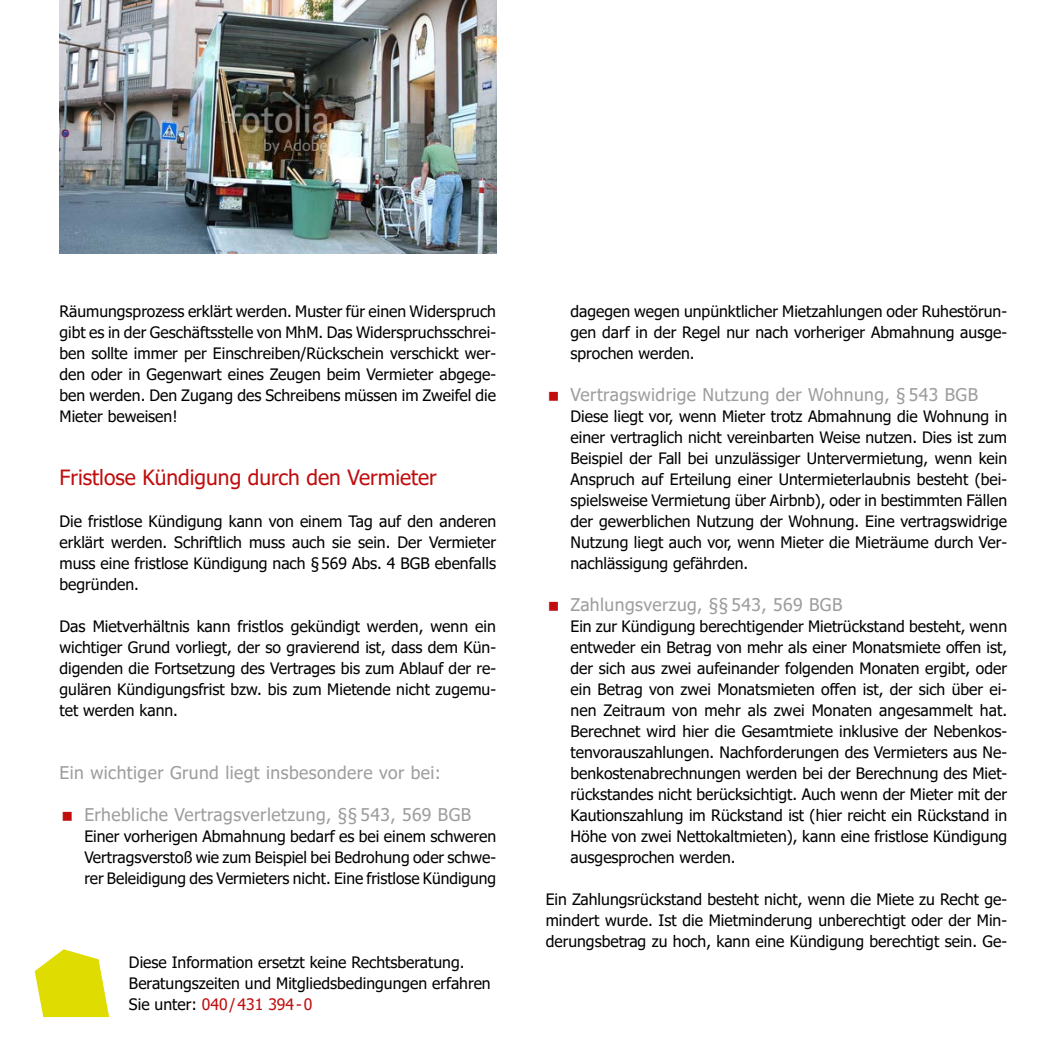
<style>
.page{position:relative;width:1042px;height:1042px;background:#fff}
.page>*{position:absolute;margin:0;border:0;box-sizing:border-box;transform-origin:0 0}
.t1{font:21px "Tahoma";color:#c00d0e}
.t2{font:17.5px "Tahoma";letter-spacing:.025em;color:#9d9d9c}
.t3{font:15.75px/21px "Tahoma";color:#000;text-align:justify}
.s1{color:#c00d0e}
</style>
<div class="page">
<img style="left:60px;top:0;width:436px;height:254px">
<svg style="left:35px;top:949px;width:74px;height:68px"></svg>
<p class="t3" style="left:60px;top:301px;width:438px">Räumungsprozess erklärt werden. Muster für einen Widerspruch gibt es in der Geschäftsstelle von MhM. Das Widerspruchsschrei&shy;ben sollte immer per Einschreiben/Rückschein verschickt wer&shy;den oder in Gegenwart eines Zeugen beim Vermieter abgege&shy;ben werden. Den Zugang des Schreibens müssen im Zweifel die Mieter beweisen!</p>
<h1 class="t1" style="left:60px;top:463px;width:379px">Fristlose Kündigung durch den Vermieter</h1>
<p class="t3" style="left:60px;top:511px;width:438px">Die fristlose Kündigung kann von einem Tag auf den anderen erklärt werden. Schriftlich muss auch sie sein. Der Vermieter muss eine fristlose Kündigung nach § 569 Abs. 4 BGB ebenfalls begründen.</p>
<p class="t3" style="left:60px;top:616px;width:438px">Das Mietverhältnis kann fristlos gekündigt werden, wenn ein wichtiger Grund vorliegt, der so gravierend ist, dass dem Kün&shy;digenden die Fortsetzung des Vertrages bis zum Ablauf der re&shy;gulären Kündigungsfrist bzw. bis zum Mietende nicht zugemu&shy;tet werden kann.</p>
<p class="t2" style="left:60px;top:761px;width:383px">Ein wichtiger Grund liegt insbesondere vor bei:</p>
<p class="t2" style="left:84px;top:803px;width:388px">Erhebliche Vertragsverletzung, §§ 543, 569 BGB</p>
<p class="t3" style="left:84px;top:826px;width:413px">Einer vorherigen Abmahnung bedarf es bei einem schweren Vertragsverstoß wie zum Beispiel bei Bedrohung oder schwe&shy;rer Beleidigung des Vermieters nicht. Eine fristlose Kündigung</p>
<p class="t3" style="left:129px;top:952px;width:363px;text-align:left">Diese Information ersetzt keine Rechtsberatung.<br>Beratungszeiten und Mitgliedsbedingungen erfahren<br>Sie unter: <span class="s1">040 / 431 394 - 0</span></p>
<p class="t3" style="left:570px;top:301px;width:438px">dagegen wegen unpünktlicher Mietzahlungen oder Ruhestörun&shy;gen darf in der Regel nur nach vorheriger Abmahnung ausge&shy;sprochen werden.</p>
<p class="t2" style="left:570px;top:383px;width:409px">Vertragswidrige Nutzung der Wohnung, § 543 BGB</p>
<p class="t3" style="left:570px;top:406px;width:438px">Diese liegt vor, wenn Mieter trotz Abmahnung die Wohnung in einer vertraglich nicht vereinbarten Weise nutzen. Dies ist zum Beispiel der Fall bei unzulässiger Untervermietung, wenn kein Anspruch auf Erteilung einer Untermieterlaubnis besteht (bei&shy;spielsweise Vermietung über Airbnb), oder in bestimmten Fällen der gewerblichen Nutzung der Wohnung. Eine vertragswidrige Nutzung liegt auch vor, wenn Mieter die Mieträume durch Ver&shy;nachlässigung gefährden.</p>
<p class="t2" style="left:570px;top:593px;width:273px">Zahlungsverzug, §§ 543, 569 BGB</p>
<p class="t3" style="left:570px;top:616px;width:438px">Ein zur Kündigung berechtigender Mietrückstand besteht, wenn entweder ein Betrag von mehr als einer Monatsmiete offen ist, der sich aus zwei aufeinander folgenden Monaten ergibt, oder ein Betrag von zwei Monatsmieten offen ist, der sich über ei&shy;nen Zeitraum von mehr als zwei Monaten angesammelt hat.<br>Berechnet wird hier die Gesamtmiete inklusive der Nebenkos&shy;tenvorauszahlungen. Nachforderungen des Vermieters aus Ne&shy;benkostenabrechnungen werden bei der Berechnung des Miet&shy;rückstandes nicht berücksichtigt. Auch wenn der Mieter mit der Kautionszahlung im Rückstand ist (hier reicht ein Rückstand in Höhe von zwei Nettokaltmieten), kann eine fristlose Kündigung ausgesprochen werden.</p>
<p class="t3" style="left:546px;top:889px;width:463px">Ein Zahlungsrückstand besteht nicht, wenn die Miete zu Recht ge&shy;mindert wurde. Ist die Mietminderung unberechtigt oder der Min&shy;derungsbetrag zu hoch, kann eine Kündigung berechtigt sein. Ge-</p>
</div>
